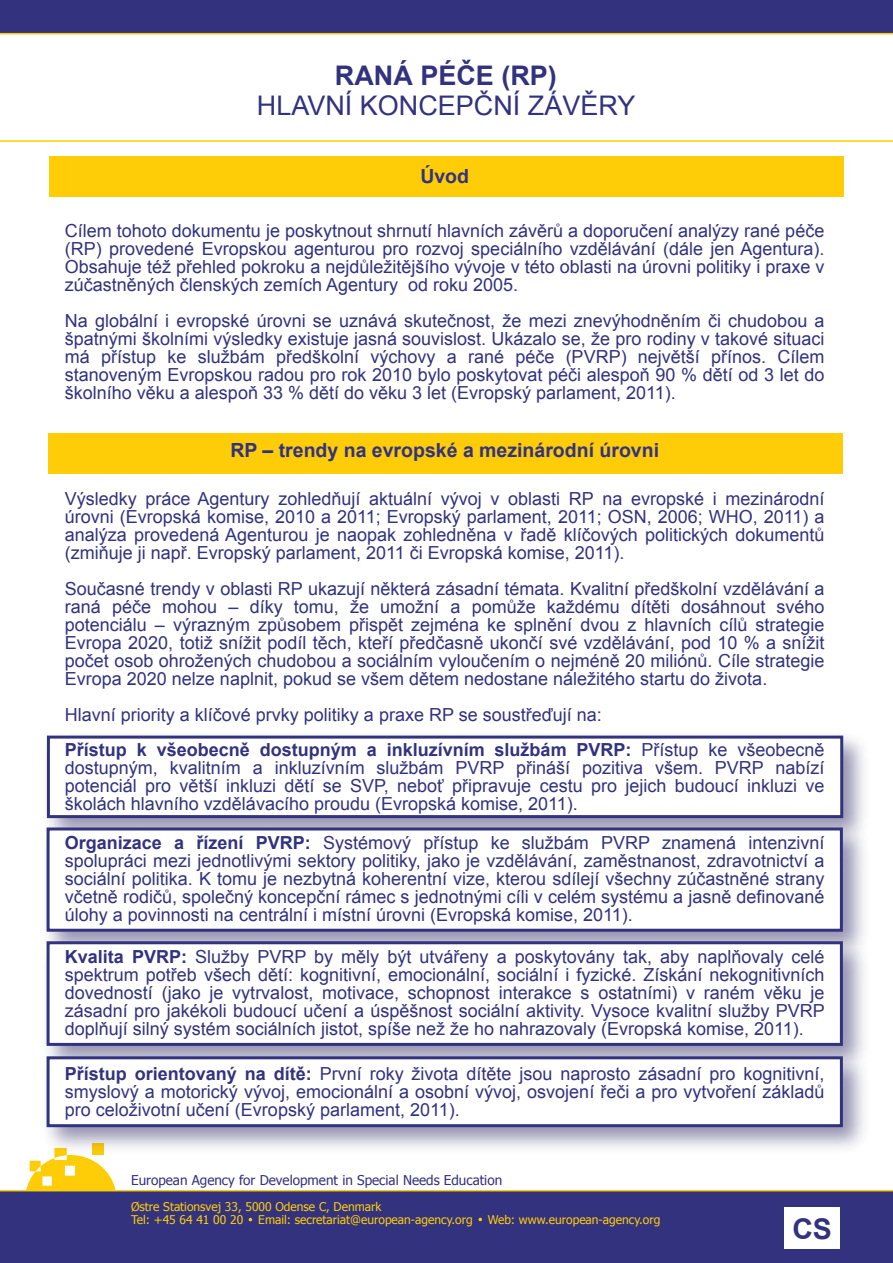
<style>
.page{position:relative;width:893px;height:1263px;background:#fff}
.page>*{position:absolute;margin:0;border:0;box-sizing:border-box;transform-origin:0 0}
.t1{font:700 28.5px "Arial";color:#32327f}
.t2{font:27px/30px "Arial";color:#32327f;text-align:center}
.t3{font:700 19.5px "Arial";color:#32327f}
.t4{font:18px/18px "Arial";color:#32327f;text-align:justify}
.t5{font:13.5px "Tahoma";color:#32327f}
.t6{font:12px/13.5px "Tahoma";color:#ffcc08}
.s1{font-weight:700}
</style>
<div class="page">
<div style="left:49px;top:156px;width:795px;height:40px;background:#ffcc08"></div>
<div style="left:0;top:0;width:893px;height:34px;background:#32327f"></div>
<div style="left:0;top:1191px;width:893px;height:72px;background:#32327f"></div>
<svg style="left:26px;top:1160px;width:90px;height:30px"></svg>
<hr style="left:0;top:1190px;width:893px;height:1px;background:#ffcc08">
<div style="left:48px;top:433px;width:795px;height:41px;background:#ffcc08"></div>
<img style="left:46px;top:735px;width:818px;height:81px">
<div style="left:47px;top:735px;width:796px;height:83px;background:#fff;border:3px solid #32327f"></div>
<img style="left:46px;top:816px;width:818px;height:113px">
<div style="left:47px;top:827px;width:796px;height:105px;background:#fff;border:3px solid #32327f"></div>
<img style="left:46px;top:929px;width:818px;height:115px">
<div style="left:47px;top:941px;width:796px;height:105px;background:#fff;border:3px solid #32327f"></div>
<img style="left:46px;top:1044px;width:818px;height:116px">
<div style="left:47px;top:1056px;width:796px;height:71px;background:#fff;border:3px solid #32327f"></div>
<hr style="left:0;top:33px;width:893px;height:1px;background:#ffcc08">
<hr style="left:0;top:140px;width:893px;height:2px;background:#ffcc08">
<div style="left:784px;top:1207px;width:56px;height:42px;background:#fff"></div>
<svg style="left:478px;top:1218px;width:4px;height:3px"></svg>
<h1 class="t2" style="left:257px;top:61px;width:380px"><span class="s1">RANÁ PÉČE (RP)<br></span>HLAVNÍ KONCEPČNÍ ZÁVĚRY</h1>
<p class="t3" style="left:420px;top:163px;width:50px">Úvod</p>
<p class="t4" style="left:65px;top:221px;width:761px">Cílem tohoto dokumentu je poskytnout shrnutí hlavních závěrů a doporučení analýzy rané péče (RP) provedené Evropskou agenturou pro rozvoj speciálního vzdělávání (dále jen Agentura).<br>Obsahuje též přehled pokroku a nejdůležitějšího vývoje v této oblasti na úrovni politiky i praxe v zúčastněných členských zemích Agentury od roku 2005.</p>
<p class="t4" style="left:65px;top:311px;width:761px">Na globální i evropské úrovni se uznává skutečnost, že mezi znevýhodněním či chudobou a špatnými školními výsledky existuje jasná souvislost. Ukázalo se, že pro rodiny v takové situaci má přístup ke službám předškolní výchovy a rané péče (PVRP) největší přínos. Cílem stanoveným Evropskou radou pro rok 2010 bylo poskytovat péči alespoň 90 % dětí od 3 let do školního věku a alespoň 33 % dětí do věku 3 let (Evropský parlament, 2011).</p>
<p class="t3" style="left:230px;top:437px;width:430px">RP – trendy na evropské a mezinárodní úrovni</p>
<p class="t4" style="left:65px;top:490px;width:761px">Výsledky práce Agentury zohledňují aktuální vývoj v oblasti RP na evropské i mezinárodní úrovni (Evropská komise, 2010 a 2011; Evropský parlament, 2011; OSN, 2006; WHO, 2011) a analýza provedená Agenturou je naopak zohledněna v řadě klíčových politických dokumentů (zmiňuje ji např. Evropský parlament, 2011 či Evropská komise, 2011).</p>
<p class="t4" style="left:65px;top:580px;width:761px">Současné trendy v oblasti RP ukazují některá zásadní témata. Kvalitní předškolní vzdělávání a raná péče mohou – díky tomu, že umožní a pomůže každému dítěti dosáhnout svého potenciálu – výrazným způsobem přispět zejména ke splnění dvou z hlavních cílů strategie Evropa 2020, totiž snížit podíl těch, kteří předčasně ukončí své vzdělávání, pod 10 % a snížit počet osob ohrožených chudobou a sociálním vyloučením o nejméně 20 miliónů. Cíle strategie Evropa 2020 nelze naplnit, pokud se všem dětem nedostane náležitého startu do života.</p>
<p class="t4" style="left:65px;top:698px;width:761px;line-height:34.5px">Hlavní priority a klíčové prvky politiky a praxe RP se soustřeďují na:<br><span class="s1">Přístup k všeobecně dostupným a inkluzívním službám PVRP:</span> Přístup ke všeobecně</p>
<p class="t4" style="left:65px;top:758px;width:761px">dostupným, kvalitním a inkluzívním službám PVRP přináší pozitiva všem. PVRP nabízí potenciál pro větší inkluzi dětí se SVP, neboť připravuje cestu pro jejich budoucí inkluzi ve školách hlavního vzdělávacího proudu (Evropská komise, 2011).</p>
<p class="t4" style="left:65px;top:833px;width:761px"><span class="s1">Organizace a řízení PVRP:</span> Systémový přístup ke službám PVRP znamená intenzivní spolupráci mezi jednotlivými sektory politiky, jako je vzdělávání, zaměstnanost, zdravotnictví a sociální politika. K tomu je nezbytná koherentní vize, kterou sdílejí všechny zúčastněné strany včetně rodičů, společný koncepční rámec s jednotnými cíli v celém systému a jasně definované úlohy a povinnosti na centrální i místní úrovni (Evropská komise, 2011).</p>
<p class="t4" style="left:65px;top:947px;width:761px"><span class="s1">Kvalita PVRP:</span> Služby PVRP by měly být utvářeny a poskytovány tak, aby naplňovaly celé spektrum potřeb všech dětí: kognitivní, emocionální, sociální i fyzické. Získání nekognitivních dovedností (jako je vytrvalost, motivace, schopnost interakce s ostatními) v raném věku je zásadní pro jakékoli budoucí učení a úspěšnost sociální aktivity. Vysoce kvalitní služby PVRP doplňují silný systém sociálních jistot, spíše než že ho nahrazovaly (Evropská komise, 2011).</p>
<p class="t4" style="left:65px;top:1064px;width:761px"><span class="s1">Přístup orientovaný na dítě:</span> První roky života dítěte jsou naprosto zásadní pro kognitivní, smyslový a motorický vývoj, emocionální a osobní vývoj, osvojení řeči a pro vytvoření základů pro celoživotní učení (Evropský parlament, 2011).</p>
<p class="t5" style="left:131px;top:1171px;width:373px">European Agency for Development in Special Needs Education</p>
<p class="t6" style="left:131px;top:1199px;width:252px">Østre Stationsvej 33, 5000 Odense C, Denmark<br>Tel: +45 64 41 00 20</p>
<p class="t6" style="left:258px;top:1212px;width:216px">Email: secretariat@european-agency.org</p>
<p class="t6" style="left:488px;top:1212px;width:174px">Web: www.european-agency.org</p>
<h1 class="t1" style="left:792px;top:1210px;width:41px">CS</h1>
</div>
